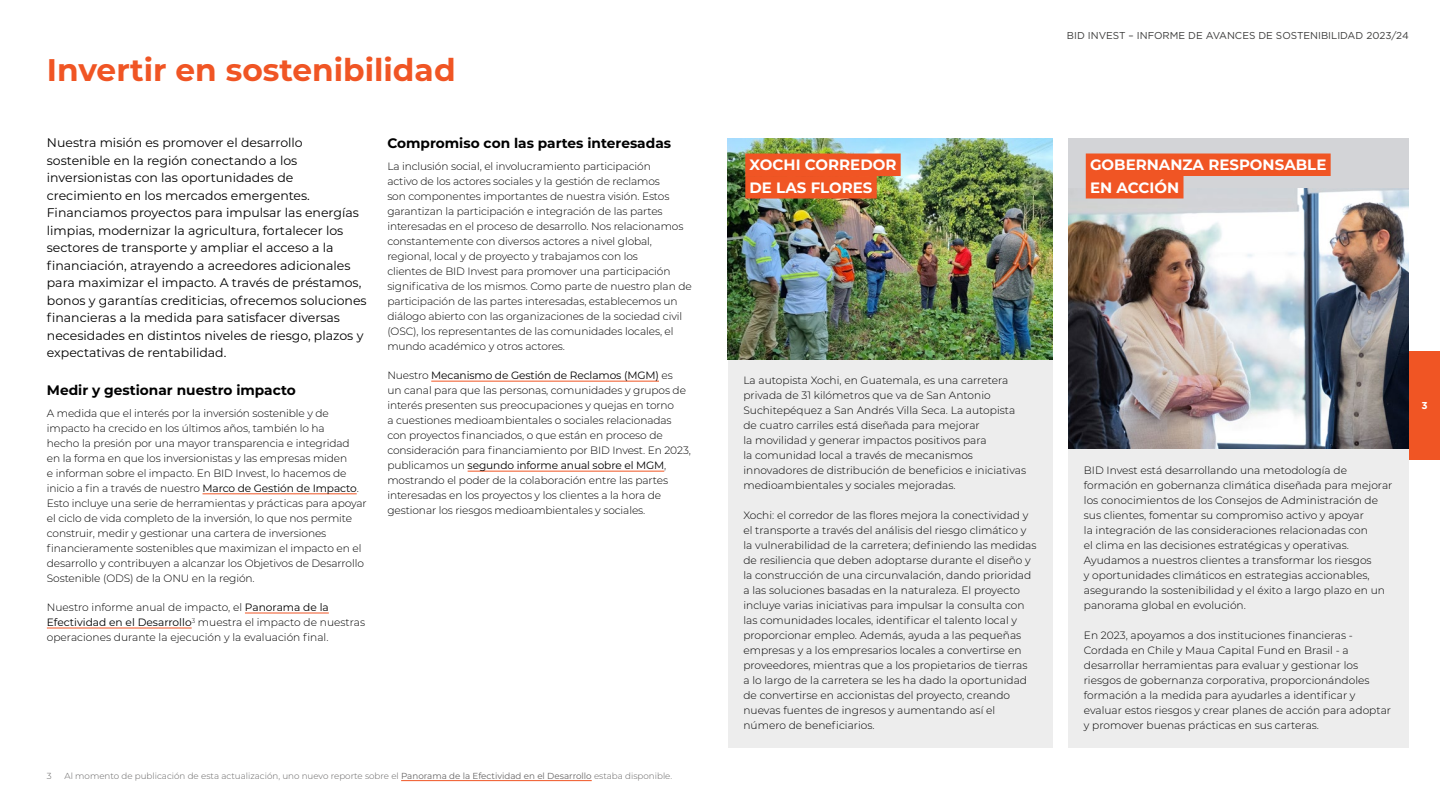
<style>
.page{position:relative;width:1440px;height:810px;background:#fff}
.page>*{position:absolute;margin:0;border:0;box-sizing:border-box;transform-origin:0 0}
.t1{font:700 31.25px "Montserrat";color:#f05524}
.t2{font:700 15px/22.5px "Montserrat";color:#fff}
.t3{font:700 13.75px "Montserrat";color:#000}
.t4{font:12.5px/17.5px "Montserrat";color:#000}
.t5{font:300 10.62px/15px "Montserrat";letter-spacing:-.01em;color:#000}
.t6{font:10px "Gotham";color:#3c3c3b}
.t7{font:700 10px "Gotham";color:#fff}
.t8{font:300 8.75px "Montserrat";color:#646363}
.s1{font-weight:400}
</style>
<div class="page">
<hr style="left:203px;top:494px;width:154px;height:1px;background:#f05524">
<hr style="left:245px;top:613px;width:84px;height:1px;background:#f05524">
<hr style="left:47px;top:628px;width:145px;height:1px;background:#f05524">
<hr style="left:431px;top:381px;width:228px;height:1px;background:#f05524">
<hr style="left:468px;top:471px;width:196px;height:1px;background:#f05524">
<div style="left:1068px;top:449px;width:341px;height:299px;background:#ededed"></div>
<div style="left:728px;top:359px;width:325px;height:389px;background:#ededed"></div>
<img style="left:728px;top:138px;width:325px;height:222px">
<div style="left:745px;top:154px;width:156px;height:22px;background:#f05524"></div>
<div style="left:745px;top:176px;width:132px;height:23px;background:#f05524"></div>
<div style="left:1068px;top:138px;width:341px;height:311px;background:#d3d4d7"></div>
<img style="left:1068px;top:188px;width:341px;height:261px">
<div style="left:1086px;top:154px;width:245px;height:22px;background:#f05524"></div>
<div style="left:1086px;top:176px;width:98px;height:23px;background:#f05524"></div>
<hr style="left:401px;top:780px;width:191px;height:1px;background:#f05524">
<div style="left:1409px;top:351px;width:31px;height:108px;background:#f05524"></div>
<h1 class="t1" style="left:47px;top:47px;width:410px">Invertir en sostenibilidad</h1>
<p class="t4" style="left:47px;top:133px;width:321px">Nuestra misión es promover el desarrollo sostenible en la región conectando a los inversionistas con las oportunidades de crecimiento en los mercados emergentes.<br>Financiamos proyectos para impulsar las energías limpias, modernizar la agricultura, fortalecer los sectores de transporte y ampliar el acceso a la financiación, atrayendo a acreedores adicionales para maximizar el impacto. A través de préstamos, bonos y garantías crediticias, ofrecemos soluciones financieras a la medida para satisfacer diversas necesidades en distintos niveles de riesgo, plazos y expectativas de rentabilidad.</p>
<p class="t3" style="left:47px;top:380px;width:251px">Medir y gestionar nuestro impacto</p>
<p class="t5" style="left:47px;top:405px;width:321px">A medida que el interés por la inversión sostenible y de impacto ha crecido en los últimos años, también lo ha<br>hecho la presión por una mayor transparencia e integridad<br>en la forma en que los inversionistas y las empresas miden<br>e informan sobre el impacto. En BID Invest, lo hacemos de inicio a fin a través de nuestro <span class="s1">Marco de Gestión de Impacto</span>.<br>Esto incluye una serie de herramientas y prácticas para apoyar el ciclo de vida completo de la inversión, lo que nos permite construir, medir y gestionar una cartera de inversiones financieramente sostenibles que maximizan el impacto en el desarrollo y contribuyen a alcanzar los Objetivos de Desarrollo Sostenible (ODS) de la ONU en la región.</p>
<p class="t5" style="left:47px;top:600px;width:320px">Nuestro informe anual de impacto, el <span class="s1">Panorama de la<br>Efectividad en el Desarrollo</span><sup>3</sup> muestra el impacto de nuestras operaciones durante la ejecución y la evaluación final.</p>
<p class="t3" style="left:387px;top:133px;width:285px">Compromiso con las partes interesadas</p>
<p class="t5" style="left:387px;top:158px;width:306px">La inclusión social, el involucramiento participación<br>activo de los actores sociales y la gestión de reclamos<br>son componentes importantes de nuestra visión. Estos garantizan la participación e integración de las partes interesadas en el proceso de desarrollo. Nos relacionamos constantemente con diversos actores a nivel global, regional, local y de proyecto y trabajamos con los<br>clientes de BID Invest para promover una participación significativa de los mismos. Como parte de nuestro plan de participación de las partes interesadas, establecemos un diálogo abierto con las organizaciones de la sociedad civil (OSC), los representantes de las comunidades locales, el mundo académico y otros actores.</p>
<p class="t5" style="left:387px;top:368px;width:305px">Nuestro <span class="s1">Mecanismo de Gestión de Reclamos (MGM)</span> es<br>un canal para que las personas, comunidades y grupos de interés presenten sus preocupaciones y quejas en torno<br>a cuestiones medioambientales o sociales relacionadas con proyectos financiados, o que están en proceso de consideración para financiamiento por BID Invest. En 2023, publicamos un <span class="s1">segundo informe anual sobre el MGM</span>, mostrando el poder de la colaboración entre las partes interesadas en los proyectos y los clientes a la hora de gestionar los riesgos medioambientales y sociales.</p>
<p class="t8" style="left:47px;top:770px;width:6px">3</p>
<p class="t8" style="left:65px;top:770px;width:609px">Al momento de publicación de esta actualización, uno nuevo reporte sobre el <span class="s1">Panorama de la Efectividad en el Desarrollo</span> estaba disponible.</p>
<p class="t6" style="left:1067px;top:29px;width:343px">BID INVEST – INFORME DE AVANCES DE SOSTENIBILIDAD 2023/24</p>
<h2 class="t2" style="left:750px;top:153px;width:148px">XOCHI CORREDOR<br>DE LAS FLORES</h2>
<h2 class="t2" style="left:1090px;top:153px;width:238px">GOBERNANZA RESPONSABLE<br>EN ACCIÓN</h2>
<p class="t5" style="left:743px;top:373px;width:284px">La autopista Xochi, en Guatemala, es una carretera privada de 31 kilómetros que va de San Antonio Suchitepéquez a San Andrés Villa Seca. La autopista de cuatro carriles está diseñada para mejorar<br>la movilidad y generar impactos positivos para<br>la comunidad local a través de mecanismos innovadores de distribución de beneficios e iniciativas medioambientales y sociales mejoradas.</p>
<p class="t5" style="left:743px;top:507px;width:295px">Xochi: el corredor de las flores mejora la conectividad y el transporte a través del análisis del riesgo climático y la vulnerabilidad de la carretera; definiendo las medidas de resiliencia que deben adoptarse durante el diseño y la construcción de una circunvalación, dando prioridad a las soluciones basadas en la naturaleza. El proyecto incluye varias iniciativas para impulsar la consulta con las comunidades locales, identificar el talento local y proporcionar empleo. Además, ayuda a las pequeñas empresas y a los empresarios locales a convertirse en proveedores, mientras que a los propietarios de tierras<br>a lo largo de la carretera se les ha dado la oportunidad de convertirse en accionistas del proyecto, creando nuevas fuentes de ingresos y aumentando así el número de beneficiarios.</p>
<p class="t5" style="left:1084px;top:463px;width:310px">BID Invest está desarrollando una metodología de formación en gobernanza climática diseñada para mejorar los conocimientos de los Consejos de Administración de sus clientes, fomentar su compromiso activo y apoyar<br>la integración de las consideraciones relacionadas con<br>el clima en las decisiones estratégicas y operativas.<br>Ayudamos a nuestros clientes a transformar los riesgos<br>y oportunidades climáticos en estrategias accionables, asegurando la sostenibilidad y el éxito a largo plazo en un panorama global en evolución.</p>
<p class="t5" style="left:1084px;top:627px;width:309px">En 2023, apoyamos a dos instituciones financieras - Cordada en Chile y Maua Capital Fund en Brasil - a desarrollar herramientas para evaluar y gestionar los riesgos de gobernanza corporativa, proporcionándoles formación a la medida para ayudarles a identificar y evaluar estos riesgos y crear planes de acción para adoptar y promover buenas prácticas en sus carteras.</p>
<p class="t7" style="left:1422px;top:399px;width:8px">3</p>
</div>
